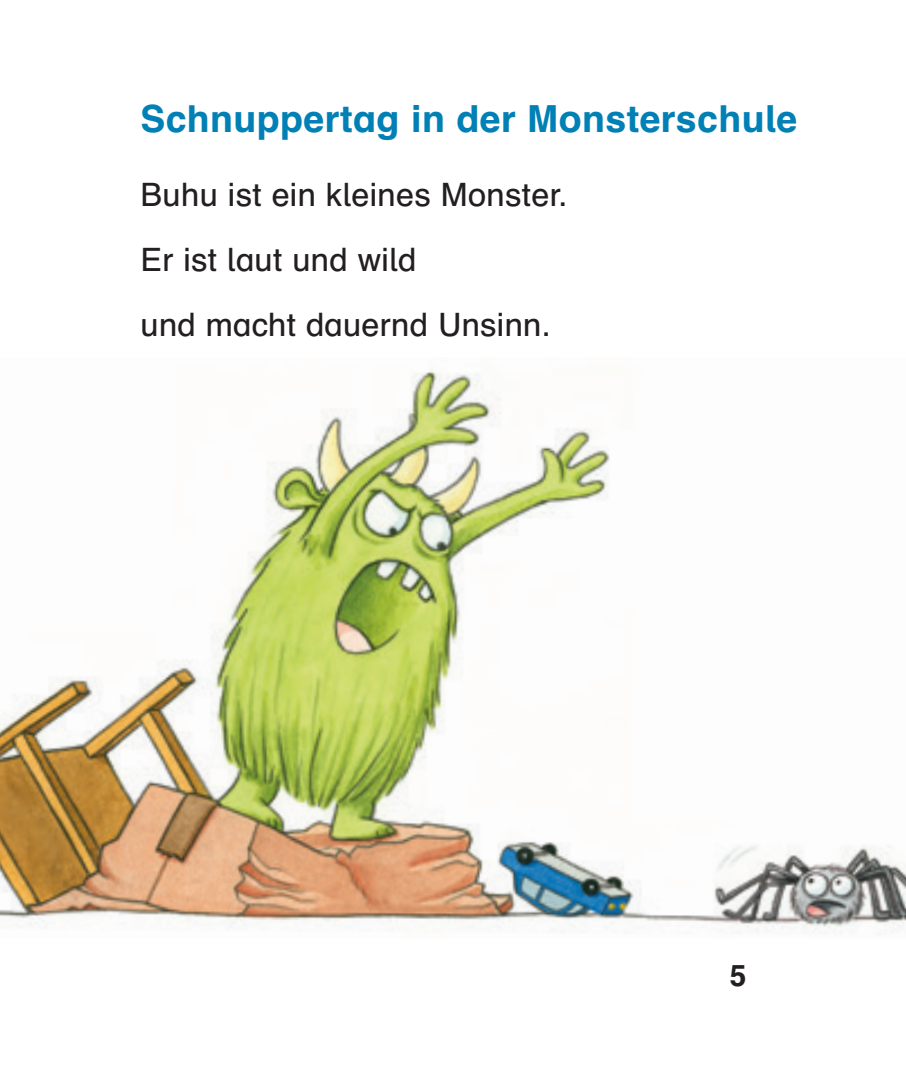
<style>
.page{position:relative;width:906px;height:1085px;background:#fff}
.page>*{position:absolute;margin:0;border:0;box-sizing:border-box;transform-origin:0 0}
.t1{font:700 37.35px "Schulb Bifab";letter-spacing:.01em;color:#0080b5}
.t2{font:32.4px/64.6px "Schulb Bifab";letter-spacing:.01em;color:#231f20}
.t3{font:700 29.7px "Schulb Bifab";color:#231f20}
</style>
<div class="page">
<img style="left:0;top:370px;width:906px;height:564px">
<p class="t1" style="left:140px;top:95px;width:658px">Schnuppertag in der Monsterschule</p>
<p class="t2" style="left:140px;top:162px;width:428px">Buhu ist ein kleines Monster.<br>Er ist laut und wild<br>und macht dauernd Unsinn.</p>
<p class="t3" style="left:729px;top:955px;width:18px">5</p>
</div>
